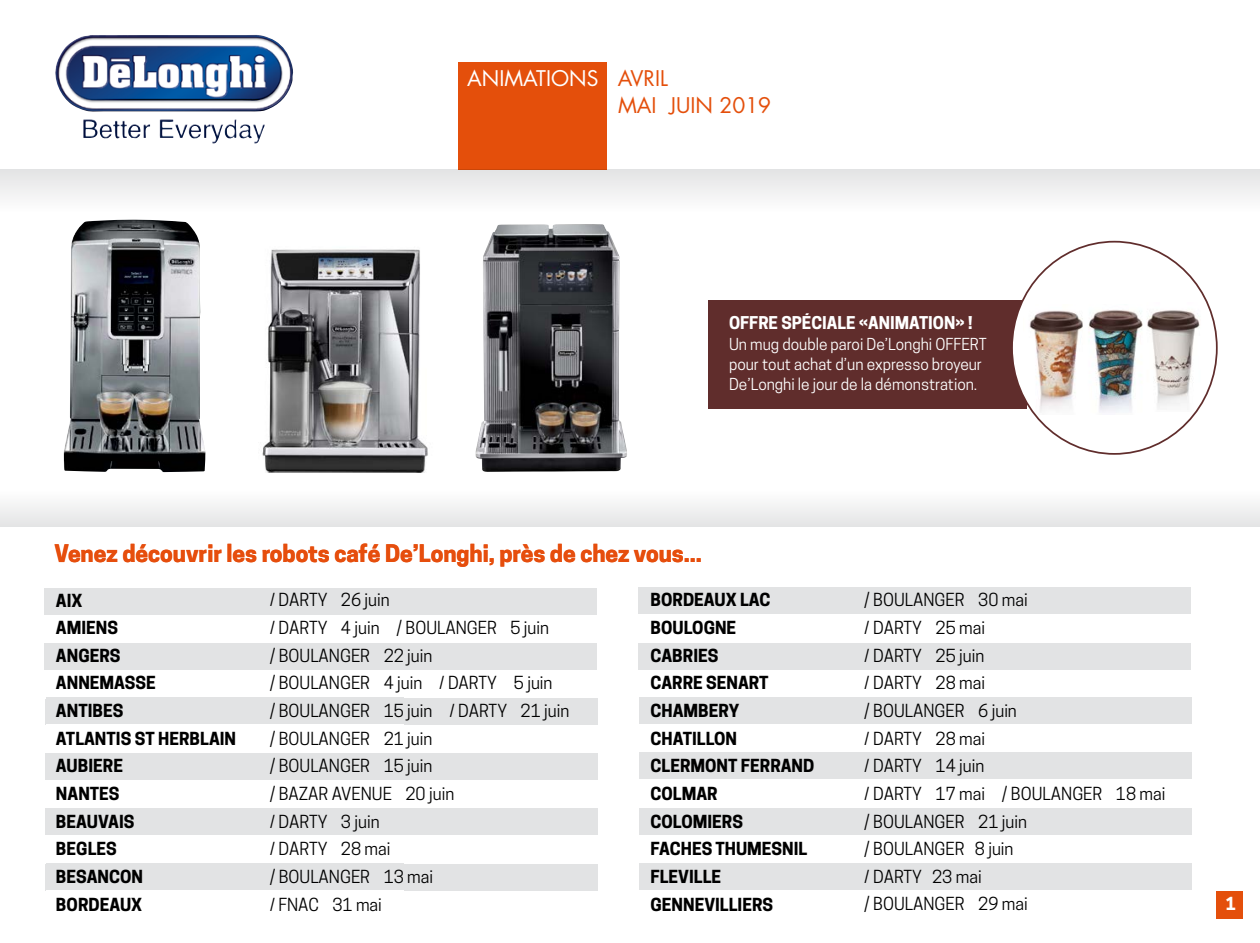
<style>
.page{position:relative;width:1260px;height:943px;background:#fff}
.page>*{position:absolute;margin:0;border:0;box-sizing:border-box;transform-origin:0 0}
.t1{font:700 22.75px "Cooper Hewitt";color:#e64e0d}
.t2{font:21px/27.1px "Futura";color:#e44f0b}
.t3{font:16.97px/27.7px "Cooper Hewitt";color:#000}
.t4{font:700 16.97px/27.7px "Cooper Hewitt";color:#000}
.t5{font:700 16.97px "Cooper Hewitt";color:#fff}
.t6{font:700 16.62px "Cooper Hewitt";color:#fff}
.t7{font:15.58px/20.3px "Cooper Hewitt";color:#fff}
.s1{color:#fff}
</style>
<div class="page">
<div style="left:45px;top:588px;width:552px;height:28px;background:#e2e3e4"></div>
<div style="left:45px;top:615px;width:552px;height:28px;background:#fff"></div>
<div style="left:45px;top:643px;width:552px;height:28px;background:#e2e3e4"></div>
<div style="left:45px;top:670px;width:552px;height:28px;background:#fff"></div>
<div style="left:46px;top:698px;width:552px;height:28px;background:#e2e3e4"></div>
<div style="left:46px;top:725px;width:552px;height:28px;background:#fff"></div>
<div style="left:46px;top:753px;width:552px;height:28px;background:#e2e3e4"></div>
<div style="left:46px;top:780px;width:552px;height:28px;background:#fff"></div>
<div style="left:46px;top:808px;width:552px;height:28px;background:#e2e3e4"></div>
<div style="left:46px;top:835px;width:552px;height:29px;background:#fff"></div>
<div style="left:46px;top:864px;width:552px;height:28px;background:#e2e3e4"></div>
<div style="left:46px;top:891px;width:552px;height:28px;background:#fff"></div>
<div style="left:638px;top:587px;width:553px;height:29px;background:#e2e3e4"></div>
<div style="left:638px;top:614px;width:553px;height:29px;background:#fff"></div>
<div style="left:638px;top:643px;width:553px;height:28px;background:#e2e3e4"></div>
<div style="left:638px;top:670px;width:553px;height:28px;background:#fff"></div>
<div style="left:639px;top:697px;width:553px;height:28px;background:#e2e3e4"></div>
<div style="left:639px;top:724px;width:553px;height:28px;background:#fff"></div>
<div style="left:639px;top:752px;width:553px;height:29px;background:#e2e3e4"></div>
<div style="left:639px;top:779px;width:553px;height:29px;background:#fff"></div>
<div style="left:639px;top:808px;width:553px;height:28px;background:#e2e3e4"></div>
<div style="left:639px;top:835px;width:553px;height:28px;background:#fff"></div>
<div style="left:639px;top:863px;width:553px;height:28px;background:#e2e3e4"></div>
<div style="left:639px;top:890px;width:553px;height:28px;background:#fff"></div>
<div style="left:1216px;top:891px;width:26px;height:28px;background:#e44f0b"></div>
<div style="left:46px;top:697px;width:358px;height:29px;background:#e2e3e4"></div>
<div style="left:46px;top:724px;width:358px;height:29px;background:#fff"></div>
<div style="left:46px;top:863px;width:358px;height:29px;background:#e2e3e4"></div>
<div style="left:46px;top:890px;width:358px;height:29px;background:#fff"></div>
<img style="left:55px;top:35px;width:239px;height:106px">
<div style="left:458px;top:62px;width:149px;height:107px;background:#e44f0b"></div>
<img style="left:64px;top:220px;width:141px;height:252px">
<img style="left:262px;top:249px;width:166px;height:223px">
<img style="left:476px;top:224px;width:151px;height:248px">
<div style="left:0;top:169px;width:1260px;height:43px;background:linear-gradient(to right,#f0f0f1,#f0f0f1)"></div>
<div style="left:708px;top:300px;width:319px;height:108px;background:#602d2c"></div>
<div style="left:1012px;top:242px;width:205px;height:212px;background:#fff;border-radius:50%"></div>
<img style="left:1097px;top:310px;width:37px;height:103px">
<img style="left:1134px;top:302px;width:80px;height:109px">
<img style="left:1024px;top:310px;width:73px;height:104px">
<div style="left:0;top:490px;width:1260px;height:36px;background:#f1f1f2"></div>
<p class="t2" style="left:618px;top:65px;width:155px;text-indent:-151px"><span class="s1">ANIMATIONS</span> AVRIL<br>MAI JUIN 2019</p>
<p class="t6" style="left:729px;top:313px;width:22px">Offre</p>
<p class="t6" style="left:781px;top:313px;width:40px">spéciale</p>
<p class="t6" style="left:859px;top:313px;width:20px">«animation</p>
<p class="t6" style="left:955px;top:313px;width:19px">» !</p>
<p class="t7" style="left:729px;top:334px;width:259px">Un mug double paroi De’Longhi OFFERT pour tout achat d’un expresso broyeur<br>De’Longhi le jour de la démonstration.</p>
<h1 class="t1" style="left:55px;top:540px;width:649px">Venez découvrir les robots café De’Longhi, près de chez vous...</h1>
<p class="t4" style="left:56px;top:586px;width:182px">AIX<br>AMIENS<br>ANGERS<br>ANNEMASSE<br>ANTIBES<br>ATLANTIS ST HERBLAIN<br>AUBIERE<br>Nantes<br>BEAUVAIS<br>BEGLES<br>BESANCON<br>BORDEAUX</p>
<p class="t3" style="left:270px;top:586px;width:301px">/ DARTY 26 juin<br>/ DARTY 4 juin / boulanger 5 juin<br>/ boulanger 22 juin<br>/ boulanger 4 juin / DARTY 5 juin<br>/ boulanger 15 juin / DARTY 21 juin / boulanger 21 juin<br>/ boulanger 15 juin<br>/ bazar avenue 20 juin<br>/ DARTY 3 juin<br>/ DARTY 28 mai<br>/ boulanger 13 mai<br>/ FNAC 31 mai</p>
<p class="t4" style="left:651px;top:586px;width:165px">BORDEAUX LAC<br>BOULOGNE<br>CABRIES<br>CARRE SENART<br>CHAMBERY<br>CHATILLON<br>CLERMONT FERRAND<br>COLMAR<br>COLOMIERS<br>FACHES THUMESNIL<br>FLEVILLE<br>GENNEVILLIERS</p>
<p class="t3" style="left:864px;top:586px;width:303px">/ boulanger 30 mai<br>/ DARTY 25 mai<br>/ DARTY 25 juin<br>/ DARTY 28 mai<br>/ boulanger 6 juin<br>/ DARTY 28 mai<br>/ DARTY 14 juin<br>/ DARTY 17 mai / boulanger 18 mai / boulanger 21 juin<br>/ boulanger 8 juin<br>/ DARTY 23 mai<br>/ boulanger 29 mai</p>
<p class="t5" style="left:1226px;top:893px;width:12px">1</p>
</div>
